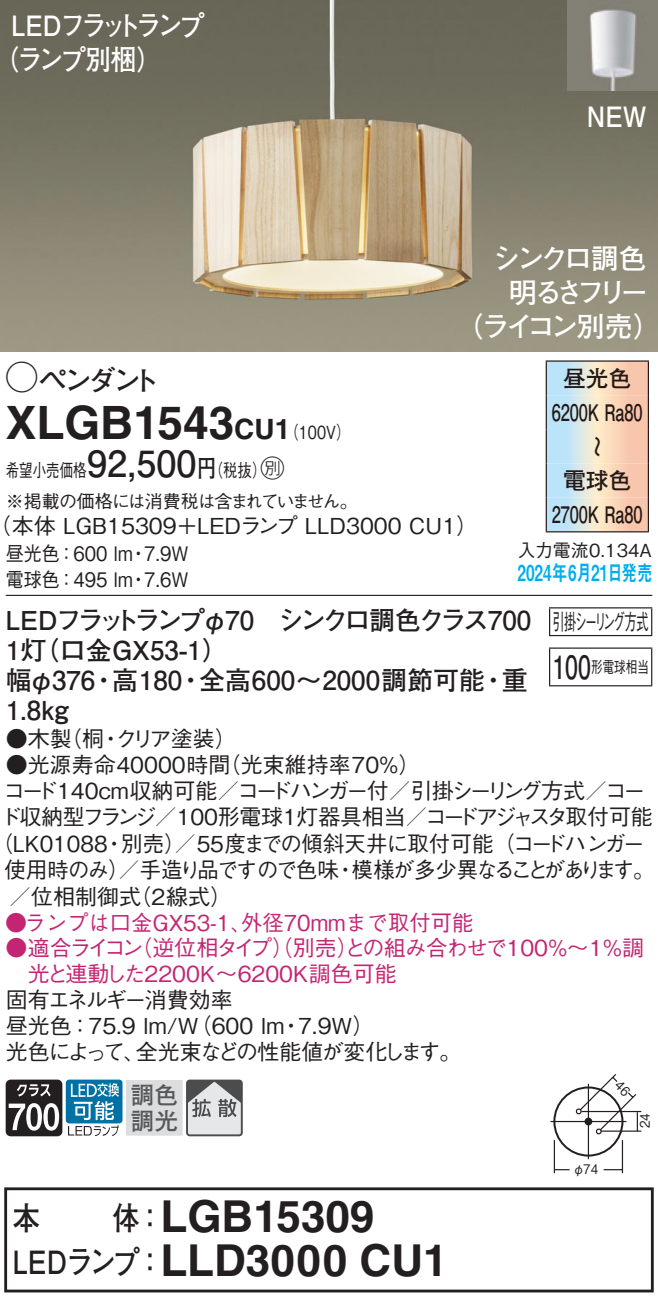
<style>
.page{position:relative;width:658px;height:1302px;background:#fff}
.page>*{position:absolute;margin:0;border:0;box-sizing:border-box;transform-origin:0 0}
.t1{font:700 46px "Helvetica LT Std";color:#231f20}
.t2{font:700 44px "Helvetica LT Std";color:#231f20}
.t3{font:700 32px "Futo Go B101 Pro";letter-spacing:-.04em;color:#231f20;scale:.85 1}
.t4{font:700 28px "Futo Go B101 Pro";letter-spacing:-.145em;color:#fff}
.t5{font:700 28px/34px "Futo Go B101 Pro";letter-spacing:-.12em;color:#fff;scale:.9 1}
.t6{font:700 28px "Futo Go B101 Pro";letter-spacing:-.125em;color:#231f20}
.t7{font:700 28px "Futo Go B101 Pro";letter-spacing:-.145em;color:#fff;scale:.9 1}
.t8{font:700 26px/30px "Futo Go B101 Pro";color:#231f20}
.t9{font:700 24px/26px "Futo Go B101 Pro";color:#57585a}
.t10{font:700 22.8px/34px "Futo Go B101 Pro";letter-spacing:-.01em;color:#231916;text-align:center}
.t11{font:500 22px/26px "Gothic BBB Pro";letter-spacing:-.01em;color:#231f20}
.t12{font:500 22px/26px "Gothic BBB Pro";color:#c42573}
.t13{font:500 22px "Gothic BBB Pro";letter-spacing:-.065em;color:#c42573}
.t14{font:22px "Midashi Go Pro MB31";color:#00aeef;scale:.7 1}
.t15{font:500 22px "Gothic BBB Pro";letter-spacing:-.135em;color:#231f20;scale:.55 1}
.t16{font:500 20px/26px "Gothic BBB Pro";color:#231f20;scale:.9 1}
.t17{font:500 18px/31.6px "Gothic BBB Pro";letter-spacing:-.025em;color:#231f20;scale:.75 1}
.t18{font:500 18px "Gothic BBB Pro";color:#231f20}
.t19{font:500 16px "Gothic BBB Pro";color:#231f20;scale:.72 1}
.t20{font:500 13.2px "Gothic BBB Pro";color:#231f20;scale:.9 1}
.s1{font-family:"Ford Classification 1";font-weight:400;font-size:32px}
.s2{font-size:28px}
.s3{font-family:"Gothic BBB Pro";font-weight:500;font-size:18px}
.s4{font-family:"Futo Go B101 Pro";font-weight:700;font-size:36px}
.s5{font-family:"Futo Go B101 Pro";font-weight:700;font-size:24px}
.s6{font-family:"Ford Classification 1";font-weight:400;font-size:24px}
.s7{font-family:"Futo Go B101 Pro";font-weight:700;font-size:32px}
.s8{font-family:"Futo Go B101 Pro";font-size:32px}
</style>
<div class="page">
<img style="left:0;top:0;width:658px;height:351px">
<img style="left:567px;top:0;width:91px;height:91px">
<hr style="left:6px;top:594px;width:646px;height:2px;background:#231f20">
<svg style="left:549px;top:608px;width:1px;height:27px"></svg>
<hr style="left:549px;top:607px;width:103px;height:1px;background:#231f20">
<svg style="left:651px;top:608px;width:1px;height:27px"></svg>
<hr style="left:549px;top:635px;width:103px;height:1px;background:#231f20">
<hr style="left:549px;top:648px;width:1px;height:37px;background:#231f20">
<hr style="left:549px;top:647px;width:103px;height:1px;background:#231f20">
<hr style="left:651px;top:648px;width:1px;height:37px;background:#231f20">
<hr style="left:549px;top:685px;width:103px;height:1px;background:#231f20">
<div style="left:553px;top:1086px;width:70px;height:70px;border:2px solid #231f20;border-radius:50%"></div>
<hr style="left:621px;top:1139px;width:2px;height:34px;background:#231f20">
<hr style="left:553px;top:1139px;width:2px;height:34px;background:#231f20">
<svg style="left:555px;top:1169px;width:14px;height:1px"></svg>
<svg style="left:603px;top:1168px;width:19px;height:2px"></svg>
<hr style="left:581px;top:1110px;width:60px;height:2px;background:#231f20">
<hr style="left:601px;top:1130px;width:40px;height:1px;background:#231f20">
<hr style="left:587px;top:1083px;width:2px;height:76px;background:#231f20">
<hr style="left:550px;top:1120px;width:76px;height:2px;background:#231f20">
<svg style="left:6px;top:1079px;width:56px;height:57px"></svg>
<div style="left:66px;top:1079px;width:56px;height:44px;background:#0071a5;border-radius:3px"></div>
<svg style="left:68px;top:1083px;width:51px;height:53px"></svg>
<div style="left:127px;top:1080px;width:55px;height:54px;background:#dcdddf"></div>
<div style="left:126px;top:1080px;width:57px;height:55px;border:1px solid #dcdddf"></div>
<svg style="left:189px;top:1082px;width:51px;height:51px;background:#b3b4b6"></svg>
<div style="left:186px;top:1079px;width:57px;height:57px;border:2px solid #4b4c4d;border-radius:3px"></div>
<div style="left:4px;top:1187px;width:649px;height:105px;border:3px solid #231f20"></div>
<svg style="left:547px;top:362px;width:100px;height:169px;background:#e4ddd2"></svg>
<hr style="left:545px;top:360px;width:104px;height:2px;background:#231916">
<hr style="left:545px;top:361px;width:2px;height:34px;background:#231916">
<hr style="left:647px;top:361px;width:2px;height:34px;background:#231916">
<hr style="left:545px;top:395px;width:2px;height:34px;background:#231916">
<hr style="left:647px;top:395px;width:2px;height:34px;background:#231916">
<hr style="left:545px;top:429px;width:2px;height:34px;background:#231916">
<hr style="left:647px;top:429px;width:2px;height:34px;background:#231916">
<hr style="left:545px;top:463px;width:2px;height:34px;background:#231916">
<hr style="left:647px;top:463px;width:2px;height:34px;background:#231916">
<hr style="left:545px;top:497px;width:2px;height:34px;background:#231916">
<hr style="left:647px;top:497px;width:2px;height:34px;background:#231916">
<hr style="left:545px;top:531px;width:104px;height:1px;background:#231916">
<svg style="left:574px;top:1074px;width:64px;height:61px"></svg>
<p class="t5" style="left:-7px;top:5px;width:237px;text-indent:18px">LEDフラットランプ（ランプ別梱）</p>
<p class="t7" style="left:586px;top:94px;width:68px">NEW</p>
<p class="t4" style="left:493px;top:236px;width:155px">シンクロ調色</p>
<p class="t4" style="left:509px;top:270px;width:141px">明るさフリー</p>
<p class="t4" style="left:455px;top:304px;width:208px">（ライコン別売）</p>
<p class="t6" style="left:6px;top:358px;width:156px"><span class="s1">A</span>ペンダント</p>
<h1 class="t1" style="left:6px;top:395px;width:346px">XLGB1543<span class="s2">CU1</span><span class="s3">（100V）</span></h1>
<p class="t17" style="left:6px;top:452px;width:471px">希望小売価格<span class="s4">92,500</span><span class="s5">円</span>（税抜）<span class="s6">C<br></span>※掲載の価格には消費税は含まれていません。</p>
<p class="t11" style="left:-10px;top:510px;width:490px">（本体 LGB15309＋LEDランプ LLD3000 CU1）</p>
<p class="t16" style="left:6px;top:537px;width:204px">昼光色：600 lm・7.9W電球色：495 lm・7.6W</p>
<p class="t18" style="left:518px;top:535px;width:135px">入力電流0.134A</p>
<p class="t10" style="left:552px;top:358px;width:92px">昼光色<br>6200K Ra80</p>
<p class="t10" style="left:577px;top:458px;width:24px;rotate:-90deg">〜</p>
<p class="t10" style="left:552px;top:460px;width:92px">電球色<br>2700K Ra80</p>
<p class="t14" style="left:517px;top:555px;width:194px">2024年6月21日発売</p>
<p class="t8" style="left:6px;top:602px;width:527px">LEDフラットランプφ70　シンクロ調色クラス700<br>1灯（口金GX53-1）<br>幅φ376・高180・全高600～2000調節可能・重<br>1.8kg</p>
<p class="t11" style="left:6px;top:722px;width:233px">● 木製（桐・クリア塗装）</p>
<p class="t11" style="left:-1px;top:748px;width:655px">● 光源寿命40000時間（光束維持率70％）<br>コード140cm収納可能／コードハンガー付／引掛シーリング方式／コード収納型フランジ／100形電球1灯器具相当／コードアジャスタ取付可能</p>
<p class="t15" style="left:552px;top:604px;width:176px">引掛シーリング方式</p>
<p class="t19" style="left:552px;top:654px;width:135px"><span class="s7">100</span>形電球相当</p>
<p class="t11" style="left:5px;top:827px;width:651px;text-indent:-13px">（LK01088・別売）／55度までの傾斜天井に取付可能（コードハンガー使用時のみ）／手造り品ですので色味・模様が多少異なることがあります。／位相制御式（2線式）</p>
<p class="t12" style="left:5px;top:907px;width:470px">●ランプは口金GX53-1、外径70mmまで取付可能</p>
<p class="t12" style="left:121px;top:932px;width:118px">（ン逆位相タ</p>
<p class="t12" style="left:250px;top:932px;width:117px">プ（）別売と）</p>
<p class="t12" style="left:28px;top:932px;width:371px;text-indent:-22px">●適合ラ<br>光と連動した2200K～6200K調色可能</p>
<p class="t11" style="left:6px;top:984px;width:457px">固有エネルギー消費効率<br>昼光色：75.9 lm/W（600 lm・7.9W）<br>光色によって、全光束などの性能値が変化します。</p>
<p class="t13" style="left:362px;top:930px;width:283px">の組み合わせで 1 0 ％0 ～％1 調</p>
<p class="t12" style="left:87px;top:932px;width:23px">イ</p>
<p class="t12" style="left:233px;top:932px;width:23px">イ</p>
<p class="t12" style="left:104px;top:932px;width:24px">コ</p>
<p class="t9" style="left:130px;top:1078px;width:49px">調色調光</p>
<h3 class="t3" style="left:13px;top:1192px;width:34px">本</h3>
<h2 class="t2" style="left:113px;top:1189px;width:263px"><span class="s8">体：</span> LGB15309</h2>
<h3 class="t3" style="left:13px;top:1236px;width:179px">LEDランプ：</h3>
<h2 class="t2" style="left:160px;top:1233px;width:289px">LLD3 C000 U 1</h2>
<p class="t20" style="left:573px;top:1158px;width:29px">φ74</p>
<p class="t20" style="left:634px;top:1128px;width:18px;rotate:-90deg">24</p>
</div>
